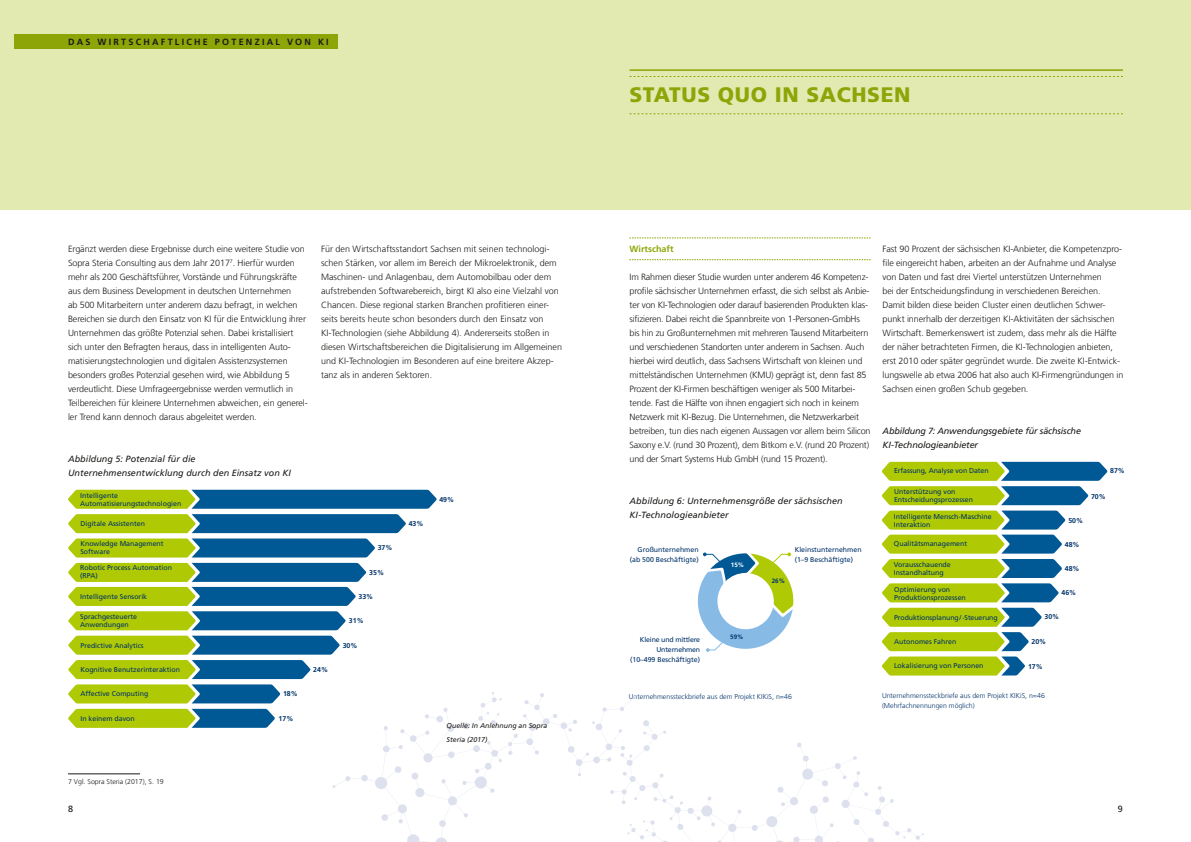
<style>
.page{position:relative;width:1191px;height:842px;background:#fff}
.page>*{position:absolute;margin:0;border:0;box-sizing:border-box;transform-origin:0 0}
.t1{font:900 21px "Frutiger LT Com";letter-spacing:.03em;color:#8ea507}
.t2{font:300 9px/14px "Frutiger LT Com";letter-spacing:-.01em;color:#1a1a18}
.t3{font:italic 9px/14px "Frutiger LT Com";letter-spacing:.005em;color:#1a1a18}
.t4{font:italic 9px/14px "Frutiger LT Com";letter-spacing:-.015em;color:#1a1a18}
.t5{font:700 9px "Frutiger LT Com";letter-spacing:.25em;color:#1a1a18}
.t6{font:700 9px "Frutiger LT Com";color:#8ea507}
.t7{font:9px "Frutiger LT Com";color:#1a1a18}
.t8{font:7px/8px "Frutiger LT Com";color:#003269}
.t9{font:300 7px/10px "Frutiger LT Com";color:#003269}
.t10{font:700 7px "Frutiger LT Com";color:#003269}
.t11{font:7px/10px "Frutiger LT Com";letter-spacing:-.025em;color:#003269;text-align:right}
.t12{font:italic 7px/14px "Frutiger LT Com";color:#1a1a18}
.t13{font:300 7px "Frutiger LT Com";color:#1a1a18}
.t14{font:700 6.3px "Frutiger LT Com";color:#003269}
.t15{font:700 6.3px "Frutiger LT Com";color:#fff}
</style>
<div class="page">
<div style="left:0;top:0;width:1191px;height:210px;background:#e3eab1"></div>
<div style="left:14px;top:34px;width:323px;height:14px;background:#8ea507"></div>
<svg style="left:68px;top:490px;width:369px;height:67px"></svg>
<svg style="left:68px;top:563px;width:299px;height:67px"></svg>
<svg style="left:68px;top:636px;width:272px;height:67px"></svg>
<svg style="left:68px;top:709px;width:150px;height:19px;background:#9abc29"></svg>
<svg style="left:697px;top:552px;width:96px;height:100px"></svg>
<svg style="left:881px;top:462px;width:226px;height:43px"></svg>
<svg style="left:881px;top:608px;width:161px;height:67px"></svg>
<svg style="left:882px;top:511px;width:183px;height:91px"></svg>
<svg style="left:218px;top:692px;width:418px;height:150px"></svg>
<svg style="left:610px;top:720px;width:314px;height:122px"></svg>
<hr style="left:68px;top:774px;width:72px;height:1px;background:#1a1a18">
<svg style="left:629px;top:238px;width:241px;height:1px"></svg>
<svg style="left:629px;top:259px;width:241px;height:1px"></svg>
<svg style="left:629px;top:76px;width:494px;height:1px"></svg>
<svg style="left:629px;top:114px;width:494px;height:1px"></svg>
<hr style="left:629px;top:69px;width:494px;height:2px;background:#8ea507">
<p class="t5" style="left:68px;top:36px;width:262px">DAS WIRTSCHAFTLICHE POTENZIAL VON KI</p>
<h1 class="t1" style="left:629px;top:82px;width:282px">STATUS QUO IN SACHSEN</h1>
<p class="t2" style="left:321px;top:242px;width:242px">Für den Wirtschaftsstandort Sachsen mit seinen technologi&shy;schen Stärken, vor allem im Bereich der Mikroelektronik, dem Maschinen- und Anlagenbau, dem Automobilbau oder dem aufstrebenden Softwarebereich, birgt KI also eine Vielzahl von Chancen. Diese regional starken Branchen profitieren einer&shy;seits bereits heute schon besonders durch den Einsatz von KI-Technologien (siehe Abbildung 4). Andererseits stoßen in diesen Wirtschaftsbereichen die Digitalisierung im Allgemeinen und KI-Technologien im Besonderen auf eine breitere Akzep&shy;tanz als in anderen Sektoren.</p>
<p class="t6" style="left:629px;top:243px;width:46px">Wirtschaft</p>
<p class="t2" style="left:68px;top:242px;width:241px">Ergänzt werden diese Ergebnisse durch eine weitere Studie von Sopra Steria Consulting aus dem Jahr 2017<sup>7</sup>. Hierfür wurden mehr als 200 Geschäftsführer, Vorstände und Führungskräfte aus dem Business Development in deutschen Unternehmen<br>ab 500 Mitarbeitern unter anderem dazu befragt, in welchen Bereichen sie durch den Einsatz von KI für die Entwicklung ihrer Unternehmen das größte Potenzial sehen. Dabei kristallisiert sich unter den Befragten heraus, dass in intelligenten Auto&shy;matisierungstechnologien und digitalen Assistenzsystemen besonders großes Potenzial gesehen wird, wie Abbildung 5 verdeutlicht. Diese Umfrageergebnisse werden vermutlich in Teilbereichen für kleinere Unternehmen abweichen, ein generel&shy;ler Trend kann dennoch daraus abgeleitet werden.</p>
<p class="t3" style="left:68px;top:452px;width:224px">Abbildung 5: Potenzial für die<br>Unternehmensentwicklung durch den Einsatz von KI</p>
<p class="t2" style="left:629px;top:270px;width:242px">Im Rahmen dieser Studie wurden unter anderem 46 Kompetenz&shy;profile sächsischer Unternehmen erfasst, die sich selbst als Anbie&shy;ter von KI-Technologien oder darauf basierenden Produkten klas&shy;sifizieren. Dabei reicht die Spannbreite von 1-Personen-GmbHs bis hin zu Großunternehmen mit mehreren Tausend Mitarbeitern und verschiedenen Standorten unter anderem in Sachsen. Auch hierbei wird deutlich, dass Sachsens Wirtschaft von kleinen und mittelständischen Unternehmen (KMU) geprägt ist, denn fast 85<br>Prozent der KI-Firmen beschäftigen weniger als 500 Mitarbei&shy;tende. Fast die Hälfte von ihnen engagiert sich noch in keinem Netzwerk mit KI-Bezug. Die Unternehmen, die Netzwerkarbeit betreiben, tun dies nach eigenen Aussagen vor allem beim Silicon Saxony e.V. (rund 30 Prozent), dem Bitkom e.V. (rund 20 Prozent) und der Smart Systems Hub GmbH (rund 15 Prozent).</p>
<p class="t3" style="left:629px;top:494px;width:215px">Abbildung 6: Unternehmensgröße der sächsischen<br>KI-Technologieanbieter</p>
<p class="t8" style="left:80px;top:491px;width:103px">Intelligente<br>Automatisierungstechnologien</p>
<p class="t8" style="left:80px;top:519px;width:66px">Digitale Assistenten</p>
<p class="t8" style="left:80px;top:540px;width:85px">Knowledge Management<br>Software</p>
<p class="t8" style="left:80px;top:564px;width:93px">Robotic Process Automation (RPA)</p>
<p class="t8" style="left:80px;top:592px;width:68px">Intelligente Sensorik</p>
<p class="t8" style="left:80px;top:613px;width:58px">Sprachgesteuerte<br>Anwendungen</p>
<p class="t8" style="left:81px;top:641px;width:65px">Predictive Analytics</p>
<p class="t8" style="left:80px;top:666px;width:101px">Kognitive Benutzerinteraktion</p>
<p class="t8" style="left:80px;top:690px;width:69px">Affective Computing</p>
<p class="t8" style="left:80px;top:714px;width:56px">In keinem davon</p>
<p class="t10" style="left:439px;top:495px;width:16px">49%</p>
<p class="t10" style="left:409px;top:519px;width:16px">43%</p>
<p class="t10" style="left:378px;top:544px;width:16px">37%</p>
<p class="t10" style="left:369px;top:568px;width:16px">35%</p>
<p class="t10" style="left:358px;top:592px;width:16px">33%</p>
<p class="t10" style="left:349px;top:617px;width:16px">31%</p>
<p class="t10" style="left:343px;top:641px;width:16px">30%</p>
<p class="t8" style="left:630px;top:544px;width:70px;line-height:10px;text-align:right">Großunternehmen (ab 500 Beschäftigte)</p>
<p class="t8" style="left:794px;top:544px;width:68px;line-height:10px">Kleinstunternehmen (1–9 Beschäftigte)</p>
<p class="t15" style="left:731px;top:561px;width:15px">15%</p>
<p class="t14" style="left:771px;top:577px;width:15px">26%</p>
<p class="t14" style="left:730px;top:633px;width:15px">59%</p>
<p class="t11" style="left:630px;top:635px;width:72px">Kleine und mittlere<br>Unternehmen (10–499 Beschäftigte)</p>
<p class="t10" style="left:313px;top:666px;width:16px">24%</p>
<p class="t10" style="left:283px;top:689px;width:16px">18%</p>
<p class="t10" style="left:278px;top:714px;width:16px">17%</p>
<p class="t9" style="left:629px;top:691px;width:164px">Unternehmenssteckbriefe aus dem Projekt KIKiS, n=46</p>
<p class="t12" style="left:446px;top:718px;width:102px">Quelle: In Anlehnung an Sopra<br>Steria (2017)</p>
<p class="t2" style="left:882px;top:242px;width:242px">Fast 90 Prozent der sächsischen KI-Anbieter, die Kompetenzpro&shy;file eingereicht haben, arbeiten an der Aufnahme und Analyse von Daten und fast drei Viertel unterstützen Unternehmen<br>bei der Entscheidungsfindung in verschiedenen Bereichen.<br>Damit bilden diese beiden Cluster einen deutlichen Schwer&shy;punkt innerhalb der derzeitigen KI-Aktivitäten der sächsischen Wirtschaft. Bemerkenswert ist zudem, dass mehr als die Hälfte der näher betrachteten Firmen, die KI-Technologien anbieten, erst 2010 oder später gegründet wurde. Die zweite KI-Entwick&shy;lungswelle ab etwa 2006 hat also auch KI-Firmengründungen in Sachsen einen großen Schub gegeben.</p>
<p class="t4" style="left:882px;top:424px;width:200px">Abbildung 7: Anwendungsgebiete für sächsische<br>KI-Technologieanbieter</p>
<p class="t8" style="left:894px;top:467px;width:96px">Erfassung, Analyse von Daten</p>
<p class="t8" style="left:894px;top:488px;width:80px">Unterstützung von<br>Entscheidungsprozessen</p>
<p class="t8" style="left:894px;top:512px;width:99px">Intelligente Mensch-Maschine<br>Interaktion</p>
<p class="t8" style="left:894px;top:540px;width:75px">Qualitätsmanagement</p>
<p class="t8" style="left:894px;top:560px;width:58px">Vorausschauende<br>Instandhaltung</p>
<p class="t8" style="left:894px;top:585px;width:73px">Optimierung von<br>Produktionsprozessen</p>
<p class="t8" style="left:894px;top:613px;width:105px">Produktionsplanung/-Steuerung</p>
<p class="t8" style="left:894px;top:638px;width:64px">Autonomes Fahren</p>
<p class="t8" style="left:894px;top:662px;width:91px">Lokalisierung von Personen</p>
<p class="t9" style="left:882px;top:691px;width:164px">Unternehmenssteckbriefe aus dem Projekt KIKiS, n=46 (Mehrfachnennungen möglich)</p>
<p class="t10" style="left:1068px;top:516px;width:16px">50%</p>
<p class="t10" style="left:1064px;top:540px;width:16px">48%</p>
<p class="t10" style="left:1064px;top:564px;width:16px">48%</p>
<p class="t10" style="left:1061px;top:589px;width:16px">46%</p>
<p class="t10" style="left:1044px;top:613px;width:16px">30%</p>
<p class="t10" style="left:1031px;top:638px;width:16px">20%</p>
<p class="t10" style="left:1028px;top:662px;width:16px">17%</p>
<p class="t10" style="left:1110px;top:467px;width:16px">87%</p>
<p class="t10" style="left:1091px;top:492px;width:16px">70%</p>
<p class="t13" style="left:68px;top:777px;width:97px">7 Vgl. Sopra Steria (2017), S. 19</p>
<p class="t7" style="left:68px;top:803px;width:7px">8</p>
<p class="t7" style="left:1118px;top:803px;width:7px">9</p>
</div>
